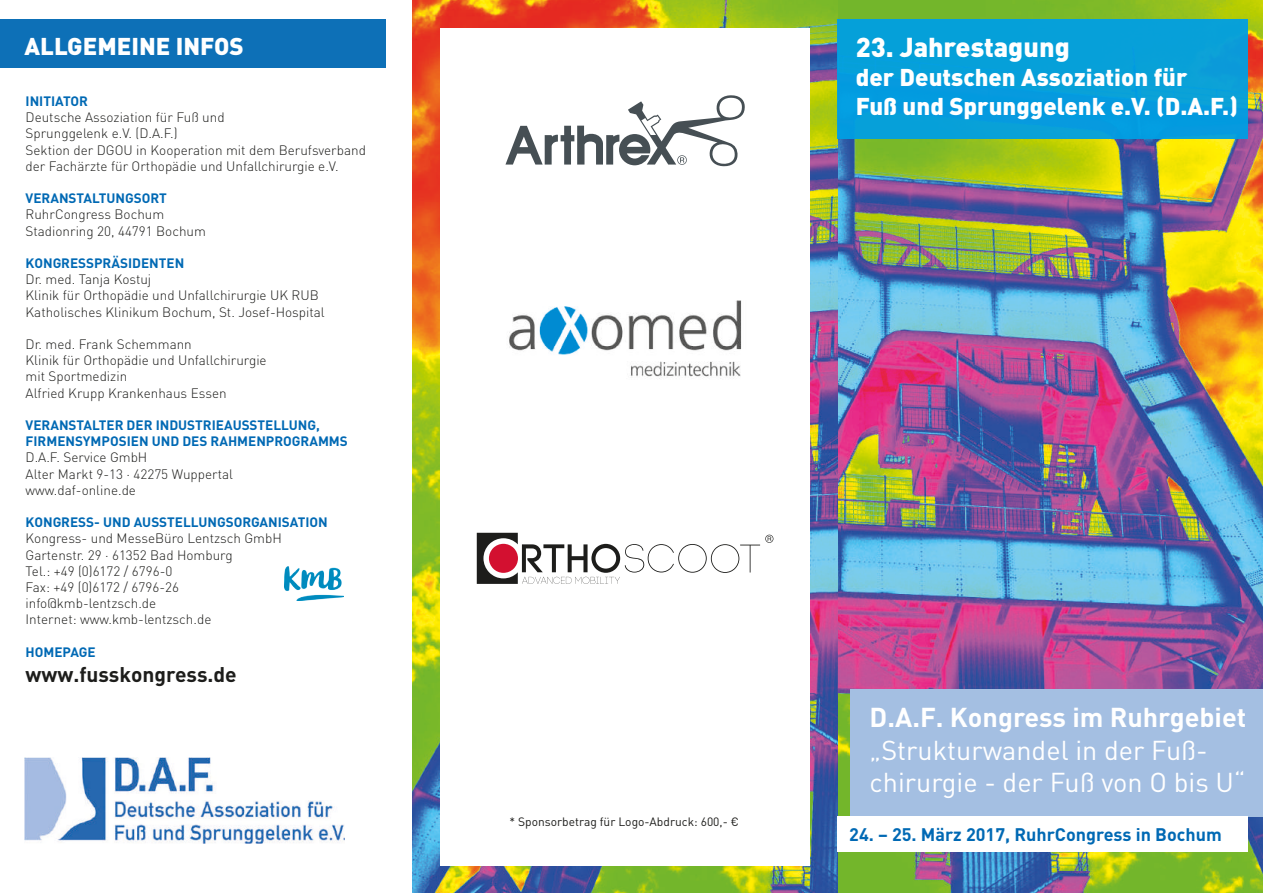
<style>
.page{position:relative;width:1263px;height:893px;background:#fff}
.page>*{position:absolute;margin:0;border:0;box-sizing:border-box;transform-origin:0 0}
.t1{font:27px/32.4px "DIN Pro";color:#fff}
.t2{font:700 27px "DIN Pro";color:#fff}
.t3{font:900 27px "DIN Pro";color:#fff}
.t4{font:900 24px/28.8px "DIN Pro";color:#fff}
.t5{font:700 21px "DIN Pro";color:#1d1d1b}
.t6{font:700 18px "DIN Pro";color:#0069b4}
.t7{font:300 13.5px/16.2px "DIN Pro";color:#1d1d1b}
.t8{font:700 13.5px/16.2px "DIN Pro";color:#0069b4}
.t9{font:12px "DIN Pro";color:#1d1d1b}
</style>
<div class="page">
<img style="left:25px;top:758px;width:319px;height:85px">
<img style="left:285px;top:567px;width:59px;height:34px">
<img style="left:838px;top:0;width:425px;height:893px">
<svg style="left:412px;top:0;width:426px;height:893px"></svg>
<div style="left:838px;top:19px;width:410px;height:119px;background:#06a0d9"></div>
<div style="left:850px;top:689px;width:413px;height:127px;background:#a4bfe2"></div>
<div style="left:0;top:19px;width:386px;height:49px;background:#0d70b7"></div>
<div style="left:838px;top:816px;width:410px;height:36px;background:#fff"></div>
<div style="left:440px;top:28px;width:370px;height:837px;background:#fff"></div>
<svg style="left:505px;top:95px;width:240px;height:71px"></svg>
<img style="left:509px;top:300px;width:233px;height:79px">
<svg style="left:477px;top:533px;width:296px;height:51px"></svg>
<h2 class="t4" style="left:25px;top:31px;width:221px">ALLGEMEINE INFOS</h2>
<h1 class="t3" style="left:856px;top:29px;width:216px">23. Jahrestagung</h1>
<h2 class="t4" style="left:856px;top:62px;width:384px">der Deutschen Assoziation für<br>Fuß und Sprunggelenk e.V. (D.A.F.)</h2>
<p class="t8" style="left:26px;top:92px;width:64px">INITIATOR</p>
<p class="t7" style="left:26px;top:109px;width:342px">Deutsche Assoziation für Fuß und<br>Sprunggelenk e.V. (D.A.F.)<br>Sektion der DGOU in Kooperation mit dem Berufsverband der Fachärzte für Orthopädie und Unfallchirurgie e.V.</p>
<p class="t8" style="left:26px;top:190px;width:143px">VERANSTALTUNGSORT</p>
<p class="t7" style="left:26px;top:206px;width:182px">RuhrCongress Bochum<br>Stadionring 20, 44791 Bochum</p>
<p class="t8" style="left:26px;top:254px;width:160px">KONGRESSPRÄSIDENTEN</p>
<p class="t7" style="left:26px;top:271px;width:301px">Dr. med. Tanja Kostuj<br>Klinik für Orthopädie und Unfallchirurgie UK RUB<br>Katholisches Klinikum Bochum, St. Josef-Hospital</p>
<p class="t7" style="left:26px;top:335px;width:243px">Dr. med. Frank Schemmann<br>Klinik für Orthopädie und Unfallchirurgie mit Sportmedizin<br>Alfried Krupp Krankenhaus Essen</p>
<p class="t8" style="left:26px;top:416px;width:324px">VERANSTALTER DER INDUSTRIEAUSSTELLUNG,<br>FIRMENSYMPOSIEN UND DES RAHMENPROGRAMMS</p>
<p class="t7" style="left:26px;top:449px;width:209px">D.A.F. Service GmbH<br>Alter Markt 9-13 · 42275 Wuppertal www.daf-online.de</p>
<p class="t8" style="left:26px;top:514px;width:304px">KONGRESS- UND AUSSTELLUNGSORGANISATION</p>
<p class="t7" style="left:26px;top:530px;width:258px">Kongress- und MesseBüro Lentzsch GmbH<br>Gartenstr. 29 · 61352 Bad Homburg<br>Tel.: +49 (0)6172 / 6796-0<br>Fax: +49 (0)6172 / 6796-26 info@kmb-lentzsch.de<br>Internet: www.kmb-lentzsch.de</p>
<p class="t8" style="left:26px;top:643px;width:72px">HOMEPAGE</p>
<h3 class="t5" style="left:26px;top:660px;width:213px">www.fusskongress.de</h3>
<p class="t9" style="left:509px;top:813px;width:231px">* Sponsorbetrag für Logo-Abdruck: 600,- €</p>
<h1 class="t2" style="left:870px;top:699px;width:378px">D.A.F. Kongress im Ruhrgebiet</h1>
<h1 class="t1" style="left:870px;top:733px;width:377px">„Strukturwandel in der Fuß&shy;chirurgie - der Fuß von O bis U“</h1>
<h3 class="t6" style="left:849px;top:823px;width:374px">24. – 25. März 2017, RuhrCongress in Bochum</h3>
</div>
